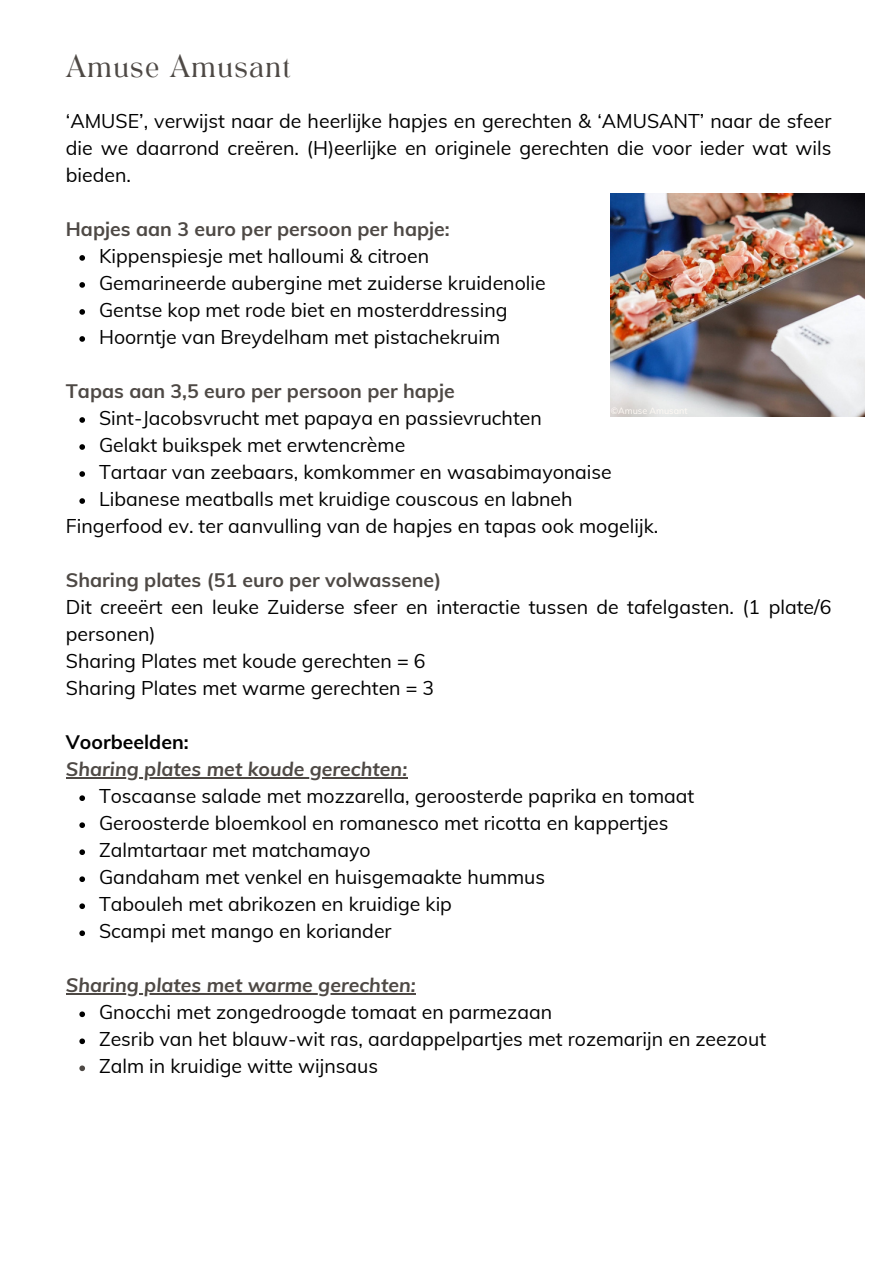
<style>
.page{position:relative;width:894px;height:1264px;background:#fff}
.page>*{position:absolute;margin:0;border:0;box-sizing:border-box;transform-origin:0 0}
.t1{font:22.5px "TAN Angleton";color:#4e4945}
.t2{font:19.5px/27px "Muli";color:#000}
.t3{font:700 19.5px "Muli";color:#4e4945}
.t4{font:italic 700 19.5px "Muli";color:#4e4945}
.t5{font:700 19.5px "Muli";color:#000}
.s1{font-weight:700;color:#4e4945}
.s2{font-weight:700;font-style:italic;color:#4e4945}
</style>
<div class="page">
<svg style="left:79px;top:255px;width:6px;height:6px"></svg>
<svg style="left:79px;top:282px;width:6px;height:6px"></svg>
<svg style="left:79px;top:309px;width:6px;height:6px"></svg>
<svg style="left:79px;top:336px;width:6px;height:6px"></svg>
<svg style="left:79px;top:417px;width:6px;height:6px"></svg>
<svg style="left:79px;top:444px;width:6px;height:6px"></svg>
<svg style="left:79px;top:471px;width:6px;height:6px"></svg>
<svg style="left:79px;top:498px;width:6px;height:6px"></svg>
<hr style="left:66px;top:777px;width:341px;height:1px;background:#4e4945">
<svg style="left:79px;top:795px;width:6px;height:6px"></svg>
<svg style="left:79px;top:822px;width:6px;height:6px"></svg>
<svg style="left:79px;top:849px;width:6px;height:6px"></svg>
<svg style="left:79px;top:876px;width:6px;height:6px"></svg>
<svg style="left:79px;top:903px;width:6px;height:6px"></svg>
<svg style="left:79px;top:930px;width:6px;height:6px"></svg>
<hr style="left:66px;top:993px;width:349px;height:1px;background:#4e4945">
<svg style="left:79px;top:1011px;width:6px;height:6px"></svg>
<svg style="left:79px;top:1038px;width:6px;height:6px"></svg>
<svg style="left:79px;top:1065px;width:6px;height:6px"></svg>
<img style="left:610px;top:193px;width:254px;height:223px">
<h1 class="t1" style="left:65px;top:54px;width:227px">Amuse Amusant</h1>
<h3 class="t2" style="left:66px;top:107px;width:766px;text-align:justify">‘AMUSE’, verwijst naar de heerlij ke hapjes en gerechten &amp; ‘AMUSANT’ naar de sfeer die we daarrond creëren. (H)eerlij ke en originele gerechten die voor ieder wat wils bieden.</h3>
<h2 class="t3" style="left:66px;top:216px;width:385px">Hapjes aan 3 euro per persoon per hapje:</h2>
<p class="t2" style="left:99px;top:242px;width:331px">Kippenspiesje met halloumi &amp; citroen</p>
<p class="t2" style="left:99px;top:269px;width:448px">Gemarineerde aubergine met zuiderse kruidenolie</p>
<p class="t2" style="left:99px;top:296px;width:410px">Gentse kop met rode biet en mosterddressing</p>
<p class="t2" style="left:99px;top:323px;width:402px">Hoorntje van Breydelham met pistachekruim</p>
<h2 class="t3" style="left:66px;top:378px;width:390px">Tapas aan 3,5 euro per persoon per hapje</h2>
<p class="t2" style="left:99px;top:404px;width:444px">Sint-Jacobsvrucht met papaya en passievruchten</p>
<p class="t2" style="left:99px;top:431px;width:307px">Gelakt buikspek met erwtencrème</p>
<p class="t2" style="left:99px;top:458px;width:514px">Tartaar van zeebaars, komkommer en wasabimayonaise</p>
<p class="t2" style="left:99px;top:485px;width:475px">Libanese meatballs met kruidige couscous en labneh</p>
<h3 class="t2" style="left:66px;top:512px;width:593px">Fingerfood ev. ter aanvulling van de hapjes en tapas ook mogelijk.</h3>
<h3 class="t2" style="left:66px;top:566px;width:766px"><span class="s1">Sharing plates (51 euro per volwassene)<br></span>Dit creeërt een leuke Zuiderse sfeer en interactie tussen de tafelgasten. (1 plate/6 personen)<br>Sharing Plates met koude gerechten = 6<br>Sharing Plates met warme gerechten = 3</h3>
<h2 class="t5" style="left:66px;top:729px;width:124px">Voorbeelden:</h2>
<p class="t2" style="left:99px;top:755px;width:596px;text-indent:-33px"><span class="s2">Sharing plates met koude gerechten:<br></span>Toscaanse salade met mozzarella, geroosterde paprika en tomaat</p>
<p class="t2" style="left:99px;top:809px;width:570px">Geroosterde bloemkool en romanesco met ricotta en kappertjes</p>
<p class="t2" style="left:99px;top:836px;width:273px">Zalmtartaar met matchamayo</p>
<p class="t2" style="left:99px;top:863px;width:447px">Gandaham met venkel en huisgemaakte hummus</p>
<p class="t2" style="left:99px;top:890px;width:354px">Tabouleh met abrikozen en kruidige kip</p>
<p class="t2" style="left:99px;top:917px;width:294px">Scampi met mango en koriander</p>
<h2 class="t4" style="left:66px;top:972px;width:351px">Sharing plates met warme gerechten:</h2>
<p class="t2" style="left:99px;top:998px;width:454px">Gnocchi met zongedroogde tomaat en parmezaan</p>
<p class="t2" style="left:99px;top:1025px;width:668px">Zesrib van het blauw-wit ras, aardappelpartjes met rozemarijn en zeezout</p>
<p class="t2" style="left:99px;top:1052px;width:280px">Zalm in kruidige witte wijnsaus</p>
</div>
